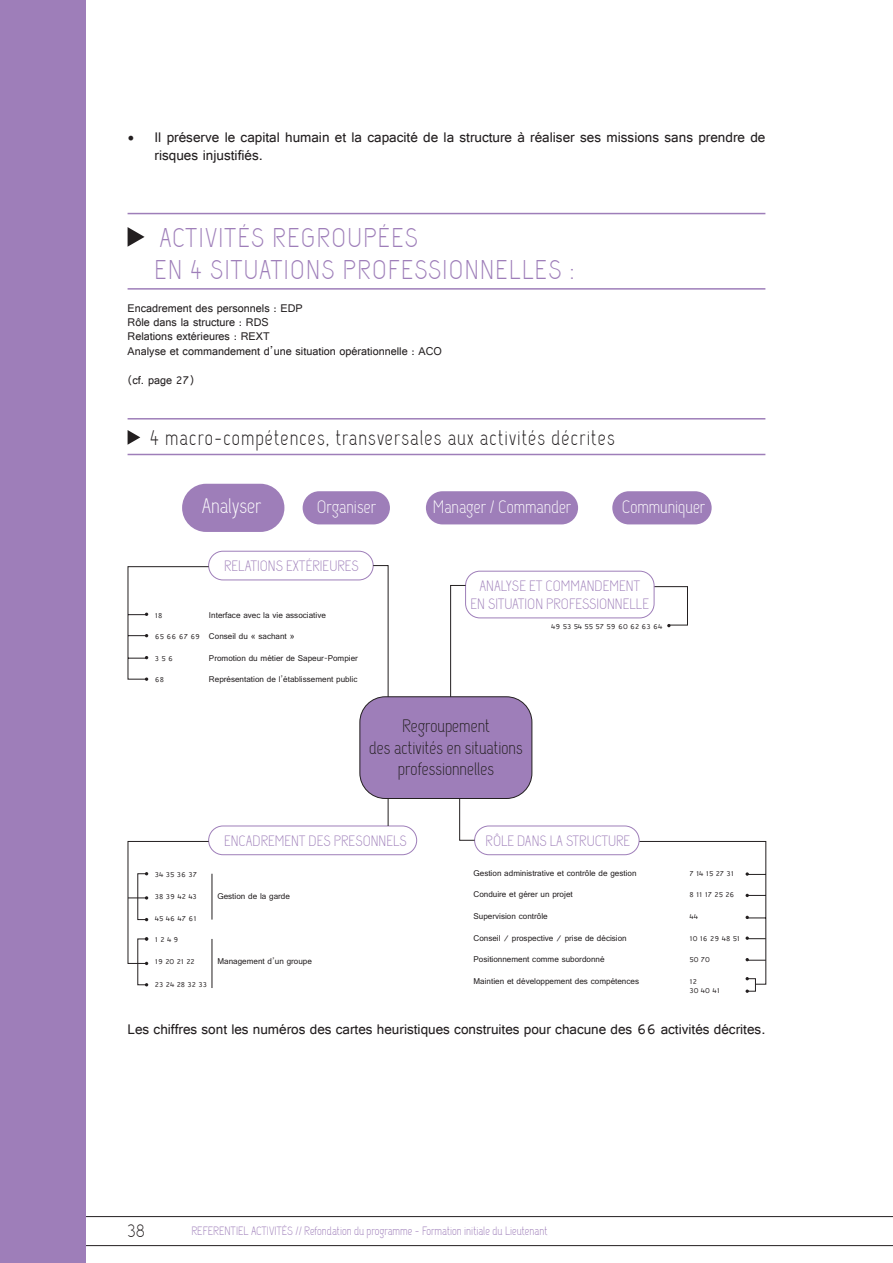
<style>
.page{position:relative;width:893px;height:1263px;background:#fff}
.page>*{position:absolute;margin:0;border:0;box-sizing:border-box;transform-origin:0 0}
.t1{font:27px/32.4px "Capsuula";letter-spacing:.05em;color:#9e7eb9}
.t2{font:21px "Capsuula";letter-spacing:.05em;color:#231f20}
.t3{font:21px "Capsuula";color:#fff}
.t4{font:18px/21.6px "Capsuula";color:#231f20;text-align:center}
.t5{font:18px "Capsuula";color:#fff}
.t6{font:15px/18px "Raavi";color:#231f20}
.t7{font:15px/18px "Capsuula";color:#9e7eb9;text-align:center}
.t8{font:12px/14.4px "Raavi";color:#231f20}
.t9{font:12px "Capsuula";color:#9e7eb9}
.t10{font:9px "Raavi";color:#231f20}
.t11{font:7.5px/9px "Raavi";color:#231f20}
.s1{font-family:"Minion Pro";font-size:18px}
.s2{font-size:7.5px}
</style>
<div class="page">
<hr style="left:0;top:1216px;width:893px;height:1px;background:#231f20">
<hr style="left:0;top:1245px;width:893px;height:1px;background:#231f20">
<div style="left:0;top:0;width:85px;height:1263px;background:#9e7eb9"></div>
<hr style="left:128px;top:213px;width:637px;height:1px;background:#9e7eb9">
<svg style="left:128px;top:227px;width:17px;height:20px"></svg>
<hr style="left:128px;top:288px;width:637px;height:2px;background:#9e7eb9">
<hr style="left:128px;top:418px;width:637px;height:1px;background:#9e7eb9">
<svg style="left:128px;top:430px;width:12px;height:15px"></svg>
<hr style="left:128px;top:454px;width:637px;height:1px;background:#9e7eb9">
<div style="left:190px;top:491px;width:87px;height:33px;background:#9e7eb9;border-radius:17px"></div>
<div style="left:182px;top:484px;width:102px;height:48px;border:15px solid #9e7eb9;border-radius:17px"></div>
<div style="left:303px;top:491px;width:87px;height:33px;background:#9e7eb9;border-radius:17px"></div>
<div style="left:426px;top:491px;width:152px;height:33px;background:#9e7eb9;border-radius:17px"></div>
<div style="left:612px;top:491px;width:100px;height:33px;background:#9e7eb9;border-radius:17px"></div>
<div style="left:208px;top:551px;width:166px;height:29px;border:1px solid #9e7eb9;border-radius:14px"></div>
<svg style="left:128px;top:566px;width:81px;height:115px"></svg>
<svg style="left:634px;top:841px;width:132px;height:152px"></svg>
<div style="left:208px;top:825px;width:209px;height:30px;border:1px solid #9e7eb9;border-radius:14px"></div>
<svg style="left:606px;top:586px;width:82px;height:41px"></svg>
<div style="left:466px;top:571px;width:188px;height:47px;background:#fff;border-radius:14px"></div>
<div style="left:465px;top:571px;width:190px;height:47px;border:1px solid #9e7eb9;border-radius:14px"></div>
<div style="left:475px;top:826px;width:164px;height:29px;background:#fff;border-radius:14px"></div>
<div style="left:474px;top:825px;width:166px;height:30px;border:1px solid #9e7eb9;border-radius:14px"></div>
<svg style="left:372px;top:565px;width:103px;height:276px"></svg>
<div style="left:360px;top:697px;width:172px;height:101px;background:#9e7eb9;border-radius:26px"></div>
<div style="left:359px;top:696px;width:173px;height:103px;border:1px solid #231f20;border-radius:26px"></div>
<svg style="left:128px;top:841px;width:81px;height:124px"></svg>
<div style="left:747px;top:978px;width:9px;height:13px;border:1px solid #231f20"></div>
<hr style="left:212px;top:874px;width:1px;height:45px;background:#231f20">
<hr style="left:212px;top:939px;width:1px;height:49px;background:#231f20">
<h3 class="t6" style="left:155px;top:128px;width:612px;text-indent:-27px"><span class="s1">•</span> Il préserve le capital humain et la capacité de la structure à réaliser ses missions sans prendre de risques injustifiés.</h3>
<h1 class="t1" style="left:155px;top:224px;width:421px">ACTIVITÉS REGROUPÉES<br>EN 4 SITUATIONS PROFESSIONNELLES :</h1>
<h3 class="t8" style="left:128px;top:300px;width:316px">Encadrement des personnels : EDP<br>Rôle dans la structure : RDS<br>Relations extérieures : REXT<br>Analyse et commandement d’une situation opérationnelle : ACO</h3>
<h3 class="t8" style="left:128px;top:372px;width:68px">(cf. page 27)</h3>
<h2 class="t2" style="left:150px;top:425px;width:467px">4 macro-compétences, transversales aux activités décrites</h2>
<h2 class="t3" style="left:202px;top:494px;width:61px">Analyser</h2>
<h3 class="t5" style="left:317px;top:497px;width:61px">Organiser</h3>
<h3 class="t5" style="left:433px;top:497px;width:140px">Manager / Commander</h3>
<h3 class="t5" style="left:622px;top:497px;width:85px">Communiquer</h3>
<h3 class="t7" style="left:224px;top:558px;width:136px">RELATIONS EXTÉRIEURES</h3>
<p class="t11" style="left:155px;top:610px;width:9px">18</p>
<p class="t10" style="left:209px;top:609px;width:118px">Interface avec la vie associative</p>
<p class="t10" style="left:155px;top:631px;width:141px"><span class="s2">65 66 67 69</span> Conseil du « sachant »</p>
<p class="t11" style="left:155px;top:654px;width:20px">3 5 6</p>
<p class="t10" style="left:209px;top:652px;width:150px">Promotion du métier de Sapeur-Pompier</p>
<p class="t11" style="left:155px;top:675px;width:11px">68</p>
<p class="t10" style="left:209px;top:674px;width:150px">Représentation de l’établissement public</p>
<h3 class="t7" style="left:470px;top:578px;width:180px">ANALYSE ET COMMANDEMENT<br>EN SITUATION PROFESSIONNELLE</h3>
<p class="t11" style="left:551px;top:621px;width:113px">49 53 54 55 57 59 60 62 63 64</p>
<h3 class="t4" style="left:369px;top:717px;width:155px">Regroupement<br>des activités en situations professionnelles</h3>
<h3 class="t7" style="left:224px;top:833px;width:184px">ENCADREMENT DES PRESONNELS</h3>
<p class="t11" style="left:155px;top:870px;width:44px">34 35 36 37</p>
<p class="t11" style="left:155px;top:892px;width:43px">38 39 42 43</p>
<p class="t10" style="left:217px;top:891px;width:74px">Gestion de la garde</p>
<p class="t11" style="left:155px;top:913px;width:43px">45 46 47 61</p>
<p class="t11" style="left:155px;top:935px;width:25px">1 2 4 9</p>
<p class="t11" style="left:155px;top:957px;width:41px">19 20 21 22</p>
<p class="t10" style="left:217px;top:955px;width:96px">Management d’un groupe</p>
<p class="t11" style="left:155px;top:980px;width:54px">23 24 28 32 33</p>
<h3 class="t7" style="left:486px;top:833px;width:146px">RÔLE DANS LA STRUCTURE</h3>
<p class="t10" style="left:473px;top:867px;width:165px">Gestion administrative et contrôle de gestion</p>
<p class="t11" style="left:689px;top:869px;width:46px">7 14 15 27 31</p>
<p class="t10" style="left:473px;top:889px;width:101px">Conduire et gérer un projet</p>
<p class="t11" style="left:689px;top:890px;width:47px">8 11 17 25 26</p>
<p class="t10" style="left:473px;top:910px;width:76px">Supervision contrôle</p>
<p class="t11" style="left:689px;top:912px;width:10px">44</p>
<p class="t10" style="left:473px;top:932px;width:155px">Conseil / prospective / prise de décision</p>
<p class="t11" style="left:689px;top:933px;width:52px">10 16 29 48 51</p>
<p class="t10" style="left:473px;top:954px;width:133px">Positionnement comme subordonné</p>
<p class="t11" style="left:689px;top:955px;width:22px">50 70</p>
<p class="t10" style="left:473px;top:975px;width:167px">Maintien et développement des compétences</p>
<p class="t11" style="left:689px;top:977px;width:32px">12<br>30 40 41</p>
<h3 class="t6" style="left:128px;top:1020px;width:639px">Les chiffres sont les numéros des cartes heuristiques construites pour chacune des 66 activités décrites.</h3>
<h3 class="t4" style="left:128px;top:1222px;width:19px">38</h3>
<h3 class="t9" style="left:191px;top:1224px;width:358px">REFERENTIEL ACTIVITÉS // Refondation du programme - Formation initiale du Lieutenant</h3>
</div>
